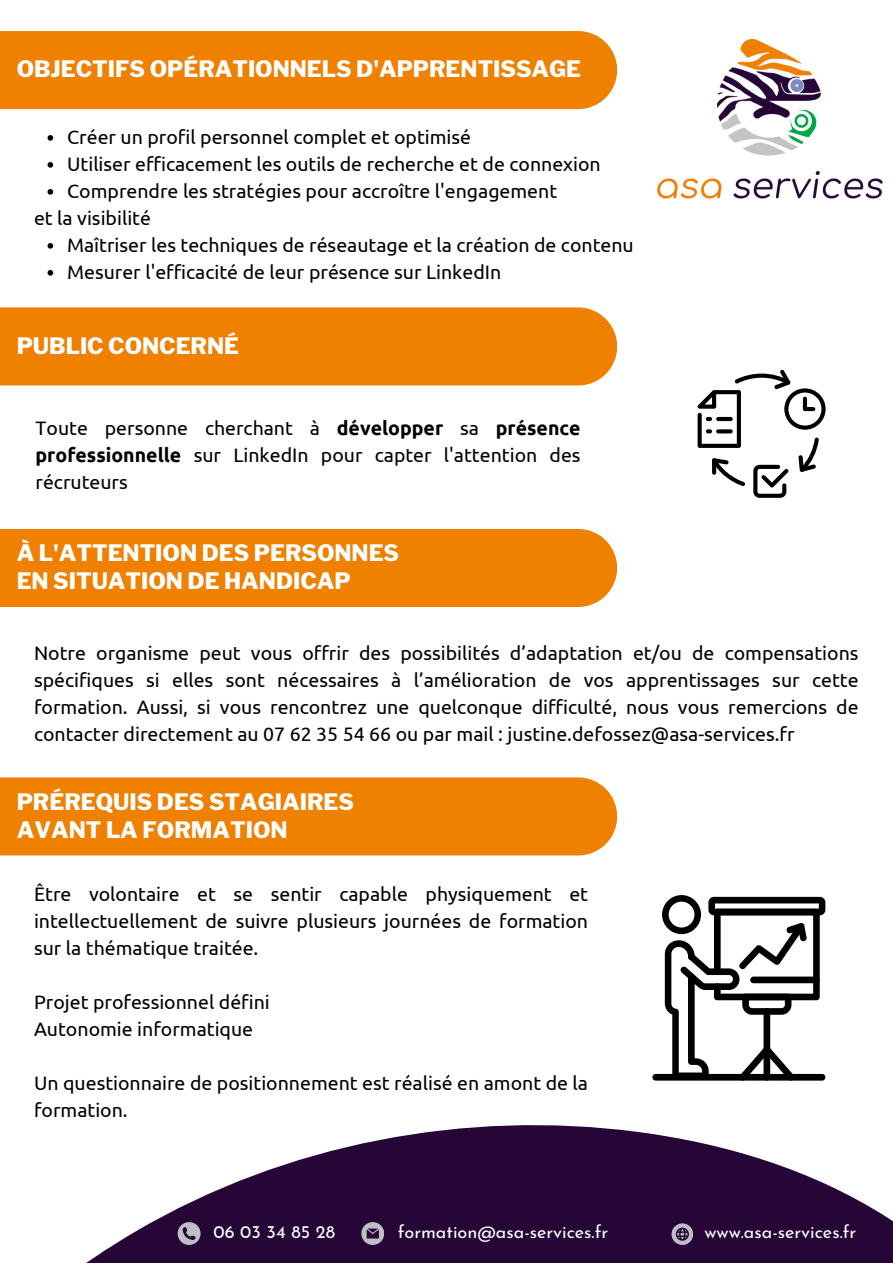
<style>
.page{position:relative;width:893px;height:1264px;background:#fff}
.page>*{position:absolute;margin:0;border:0;box-sizing:border-box;transform-origin:0 0}
.t1{font:800 22.5px "Libre Franklin";color:#fff}
.t2{font:19.5px/27px "Ubuntu";color:#000;text-align:justify}
.t3{font:18px "Josefin Sans";color:#fff}
.s1{font-weight:700}
</style>
<div class="page">
<img style="left:657px;top:38px;width:226px;height:161px">
<div style="left:652px;top:1073px;width:173px;height:7px;background:#000;border-radius:3px"></div>
<svg style="left:662px;top:895px;width:163px;height:185px"></svg>
<div style="left:750px;top:976px;width:69px;height:7px;background:#000;border-radius:3px"></div>
<svg style="left:87px;top:1125px;width:805px;height:137px;fill:#250636"></svg>
<svg style="left:178px;top:1221px;width:22px;height:23px"></svg>
<svg style="left:361px;top:1221px;width:23px;height:23px"></svg>
<svg style="left:671px;top:1223px;width:22px;height:21px"></svg>
<div style="left:0;top:31px;width:617px;height:78px;background:#ef8000"></div>
<div style="left:0;top:307px;width:617px;height:78px;background:#ef8000"></div>
<div style="left:0;top:529px;width:617px;height:78px;background:#ef8000"></div>
<div style="left:0;top:777px;width:617px;height:78px;background:#ef8000"></div>
<svg style="left:697px;top:369px;width:128px;height:129px"></svg>
<svg style="left:48px;top:135px;width:5px;height:6px"></svg>
<svg style="left:48px;top:162px;width:5px;height:6px"></svg>
<svg style="left:48px;top:189px;width:5px;height:6px"></svg>
<svg style="left:48px;top:243px;width:5px;height:6px"></svg>
<svg style="left:48px;top:270px;width:5px;height:6px"></svg>
<p class="t1" style="left:17px;top:56px;width:566px">OBJECTIFS OPÉRATIONNELS D'APPRENTISSAGE</p>
<p class="t2" style="left:67px;top:123px;width:405px">Créer un profil personnel complet et optimisé</p>
<p class="t2" style="left:67px;top:150px;width:535px">Utiliser efficacement les outils de recherche et de connexion</p>
<p class="t2" style="left:67px;top:177px;width:491px">Comprendre les stratégies pour accroître l'engagement</p>
<p class="t2" style="left:67px;top:231px;width:568px">Maîtriser les techniques de réseautage et la création de contenu</p>
<p class="t2" style="left:67px;top:258px;width:435px">Mesurer l'efficacité de leur présence sur LinkedIn</p>
<p class="t2" style="left:34px;top:204px;width:118px">et la visibilité</p>
<p class="t1" style="left:17px;top:332px;width:224px">PUBLIC CONCERNÉ</p>
<p class="t2" style="left:36px;top:414px;width:546px">Toute personne cherchant à <span class="s1">développer</span> sa <span class="s1">présence professionnelle</span> sur LinkedIn pour capter l'attention des récruteurs</p>
<p class="t1" style="left:17px;top:539px;width:384px">À L'ATTENTION DES PERSONNES</p>
<p class="t1" style="left:17px;top:567px;width:335px">EN SITUATION DE HANDICAP</p>
<p class="t2" style="left:34px;top:639px;width:826px">Notre organisme peut vous offrir des possibilités d’adaptation et/ou de compensations spécifiques si elles sont nécessaires à l’amélioration de vos apprentissages sur cette formation. Aussi, si vous rencontrez une quelconque difficulté, nous vous remercions de contacter directement au 07 62 35 54 66 ou par mail : justine.defossez@asa-services.fr</p>
<p class="t1" style="left:17px;top:788px;width:338px">PRÉREQUIS DES STAGIAIRES</p>
<p class="t1" style="left:17px;top:816px;width:272px">AVANT LA FORMATION</p>
<p class="t2" style="left:34px;top:880px;width:555px">Être volontaire et se sentir capable physiquement et intellectuellement de suivre plusieurs journées de formation sur la thématique traitée.</p>
<p class="t2" style="left:34px;top:987px;width:237px">Projet professionnel défini</p>
<p class="t2" style="left:34px;top:1014px;width:221px">Autonomie informatique</p>
<p class="t2" style="left:34px;top:1068px;width:555px">Un questionnaire de positionnement est réalisé en amont de la formation.</p>
<p class="t3" style="left:213px;top:1224px;width:123px">06 03 34 85 28</p>
<p class="t3" style="left:397px;top:1224px;width:212px">formation@asa-services.fr</p>
<p class="t3" style="left:704px;top:1224px;width:153px">www.asa-services.fr</p>
</div>
